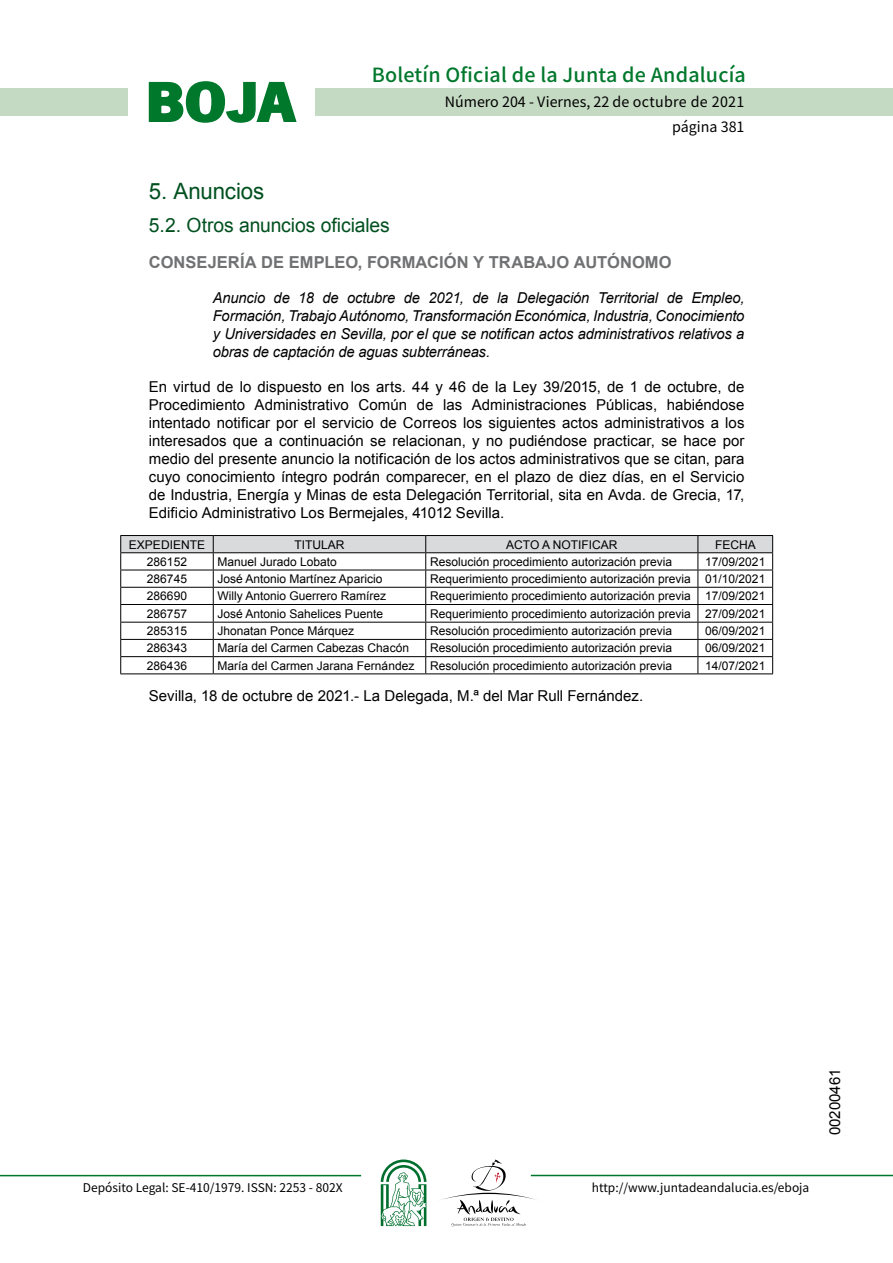
<style>
.page{position:relative;width:893px;height:1263px;background:#fff}
.page>*{position:absolute;margin:0;border:0;box-sizing:border-box;transform-origin:0 0}
.t1{font:700 57.75px "News Got T";color:#00782c;scale:1.14 1}
.t2{font:22.5px "Arial";letter-spacing:-.005em;color:#00501f}
.t3{font:500 19.5px "Noto Sans HK";letter-spacing:.01em;color:#00782c}
.t4{font:19.5px "Arial";letter-spacing:-.005em;color:#00501f}
.t5{font:700 16.5px "Arial";letter-spacing:.005em;color:#707173}
.t6{font:15px/18px "Arial";color:#000;text-align:justify}
.t7{font:italic 15px/18px "Arial";letter-spacing:-.01em;color:#000;text-align:justify}
.t8{font:14.25px/24.5px "Noto Sans HK";color:#000;text-align:right}
.t9{font:12px "Arial";color:#000}
.t10{font:12px "Noto Sans HK";color:#000}
</style>
<div class="page">
<div style="left:315px;top:88px;width:577px;height:28px;background:#c5dac3"></div>
<div style="left:0;top:88px;width:128px;height:28px;background:#c5dac3"></div>
<hr style="left:0;top:1175px;width:361px;height:1px;background:#00782c">
<hr style="left:531px;top:1175px;width:361px;height:1px;background:#00782c">
<svg style="left:148px;top:81px;width:149px;height:42px"></svg>
<svg style="left:442px;top:1159px;width:100px;height:67px"></svg>
<svg style="left:381px;top:1160px;width:45px;height:66px"></svg>
<hr style="left:120px;top:535px;width:93px;height:1px;background:#000">
<hr style="left:213px;top:535px;width:213px;height:1px;background:#000">
<hr style="left:426px;top:535px;width:272px;height:1px;background:#000">
<hr style="left:698px;top:535px;width:75px;height:1px;background:#000">
<svg style="left:120px;top:536px;width:653px;height:138px"></svg>
<hr style="left:120px;top:674px;width:93px;height:1px;background:#000">
<hr style="left:213px;top:674px;width:213px;height:1px;background:#000">
<hr style="left:426px;top:674px;width:272px;height:1px;background:#000">
<hr style="left:698px;top:674px;width:75px;height:1px;background:#000">
<h1 class="t1" style="left:145px;top:68px;width:133px">BOJA</h1>
<h3 class="t3" style="left:372px;top:64px;width:375px">Boletín Oficial de la Junta de Andalucía</h3>
<p class="t8" style="left:445px;top:90px;width:301px">Número 204 - Viernes, 22 de octubre de 2021 página 381</p>
<h2 class="t2" style="left:149px;top:177px;width:117px">5. Anuncios</h2>
<h3 class="t4" style="left:149px;top:212px;width:242px">5.2. Otros anuncios oficiales</h3>
<p class="t5" style="left:149px;top:251px;width:524px">CONSEJERÍA DE EMPLEO, FORMACIÓN Y TRABAJO AUTÓNOMO</p>
<p class="t7" style="left:213px;top:289px;width:533px">Anuncio de 18 de octubre de 2021, de la Delegación Territorial de Empleo, Formación, Trabajo Autónomo, Transformación Económica, Industria, Conocimiento y Universidades en Sevilla, por el que se notifican actos administrativos relativos a obras de captación de aguas subterráneas.</p>
<p class="t6" style="left:149px;top:378px;width:597px">En virtud de lo dispuesto en los arts. 44 y 46 de la Ley 39/2015, de 1 de octubre, de Procedimiento Administrativo Común de las Administraciones Públicas, habiéndose intentado notificar por el servicio de Correos los siguientes actos administrativos a los interesados que a continuación se relacionan, y no pudiéndose practicar, se hace por medio del presente anuncio la notificación de los actos administrativos que se citan, para cuyo conocimiento íntegro podrán comparecer, en el plazo de diez días, en el Servicio de Industria, Energía y Minas de esta Delegación Territorial, sita en Avda. de Grecia, 17, Edificio Administrativo Los Bermejales, 41012 Sevilla.</p>
<p class="t9" style="left:129px;top:536px;width:78px">EXPEDIENTE</p>
<p class="t9" style="left:294px;top:536px;width:52px">TITULAR</p>
<p class="t9" style="left:506px;top:536px;width:113px">ACTO A NOTIFICAR</p>
<p class="t9" style="left:715px;top:536px;width:42px">FECHA</p>
<p class="t9" style="left:147px;top:554px;width:42px">286152</p>
<p class="t9" style="left:217px;top:554px;width:121px">Manuel Jurado Lobato</p>
<p class="t9" style="left:430px;top:554px;width:244px">Resolución procedimiento autorización previa</p>
<p class="t9" style="left:705px;top:554px;width:62px">17/09/2021</p>
<p class="t9" style="left:147px;top:571px;width:42px">286745</p>
<p class="t9" style="left:217px;top:571px;width:166px">José Antonio Martínez Aparicio</p>
<p class="t9" style="left:430px;top:571px;width:337px">Requerimiento procedimiento autorización previa 01/10/2021</p>
<p class="t9" style="left:147px;top:588px;width:42px">286690</p>
<p class="t9" style="left:217px;top:588px;width:170px">Willy Antonio Guerrero Ramírez</p>
<p class="t9" style="left:430px;top:588px;width:337px">Requerimiento procedimiento autorización previa 17/09/2021</p>
<p class="t9" style="left:147px;top:606px;width:42px">286757</p>
<p class="t9" style="left:217px;top:606px;width:167px">José Antonio Sahelices Puente</p>
<p class="t9" style="left:430px;top:606px;width:337px">Requerimiento procedimiento autorización previa 27/09/2021</p>
<p class="t9" style="left:147px;top:623px;width:42px">285315</p>
<p class="t9" style="left:217px;top:623px;width:138px">Jhonatan Ponce Márquez</p>
<p class="t9" style="left:430px;top:623px;width:244px">Resolución procedimiento autorización previa</p>
<p class="t9" style="left:705px;top:623px;width:62px">06/09/2021</p>
<p class="t9" style="left:147px;top:640px;width:42px">286343</p>
<p class="t9" style="left:217px;top:640px;width:193px">María del Carmen Cabezas Chacón</p>
<p class="t9" style="left:430px;top:640px;width:244px">Resolución procedimiento autorización previa</p>
<p class="t9" style="left:705px;top:640px;width:62px">06/09/2021</p>
<p class="t9" style="left:147px;top:658px;width:42px">286436</p>
<p class="t9" style="left:217px;top:658px;width:198px">María del Carmen Jarana Fernández</p>
<p class="t9" style="left:430px;top:658px;width:244px">Resolución procedimiento autorización previa</p>
<p class="t9" style="left:705px;top:658px;width:62px">14/07/2021</p>
<p class="t6" style="left:149px;top:687px;width:496px">Sevilla, 18 de octubre de 2021.- La Delegada, M.ª del Mar Rull Fernández.</p>
<p class="t10" style="left:83px;top:1181px;width:261px">Depósito Legal: SE-410/1979. ISSN: 2253 - 802X</p>
<p class="t10" style="left:592px;top:1181px;width:219px">http://www.juntadeandalucia.es/eboja</p>
<p class="t6" style="left:826px;top:1135px;width:68px;rotate:-90deg">00200461</p>
</div>
